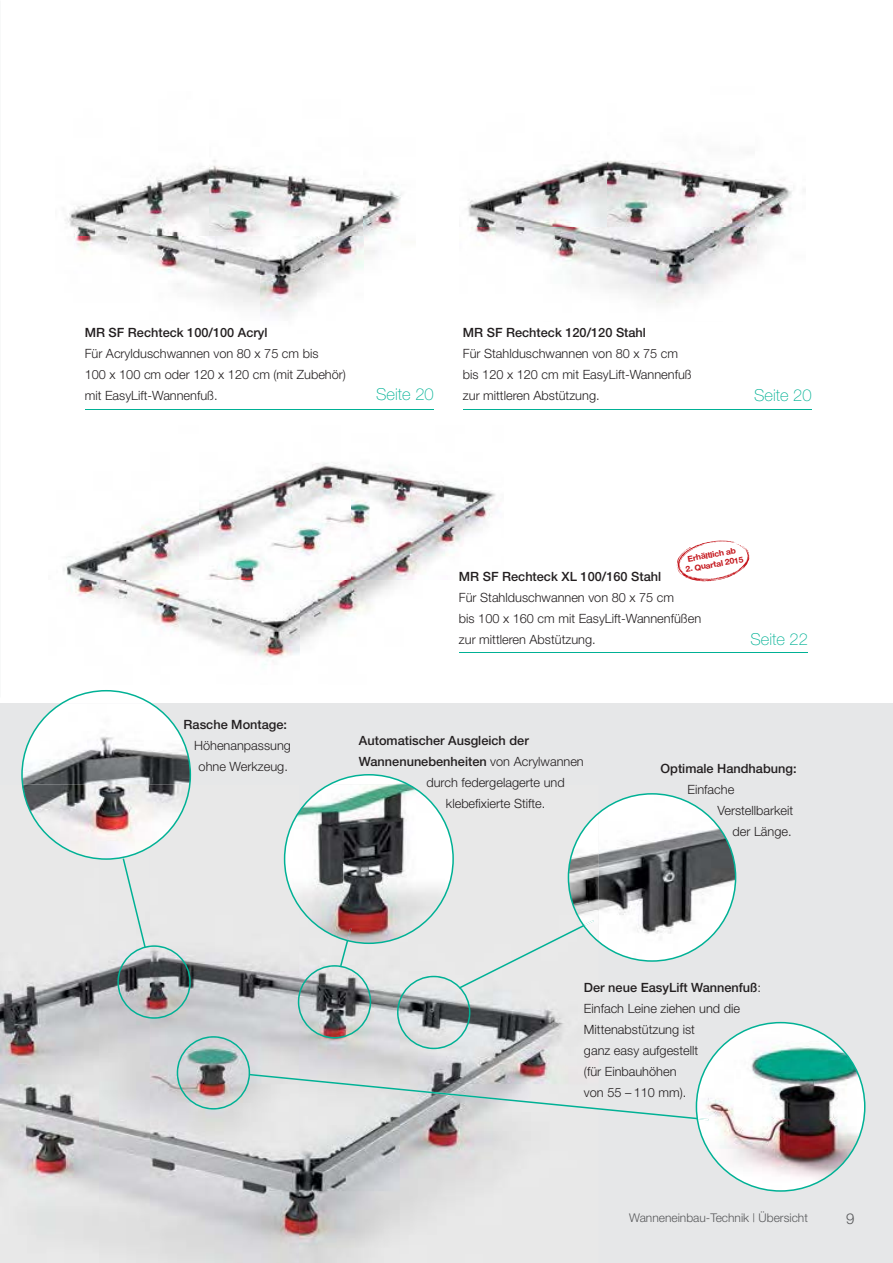
<style>
.page{position:relative;width:893px;height:1263px;background:#fff}
.page>*{position:absolute;margin:0;border:0;box-sizing:border-box;transform-origin:0 0}
.t1{font:100 16.5px "Helvetica Neue";color:#00b195}
.t2{font:300 15px "Helvetica Neue";color:#58595b}
.t3{font:300 12.75px/21px "Helvetica Neue";color:#231f20}
.t4{font:500 12.75px "Helvetica Neue";color:#231f20}
.t5{font:300 12px "Helvetica Neue";color:#58595b}
.t6{font:700 8.1px "Helvetica Neue";color:#c4161c;scale:1.05 1}
.s1{font-weight:300}
.s2{font-weight:500}
</style>
<div class="page">
<div style="left:0;top:704px;width:893px;height:559px;background:#e6e7e8"></div>
<img style="left:468px;top:160px;width:324px;height:143px">
<img style="left:65px;top:160px;width:337px;height:156px">
<img style="left:63px;top:462px;width:433px;height:205px">
<hr style="left:85px;top:409px;width:348px;height:1px;background:#00b195">
<hr style="left:463px;top:409px;width:349px;height:1px;background:#00b195">
<hr style="left:459px;top:652px;width:349px;height:1px;background:#00b195">
<img style="left:0;top:990px;width:21px;height:183px">
<img style="left:150px;top:1192px;width:149px;height:71px">
<img style="left:299px;top:1192px;width:101px;height:71px">
<svg style="left:677px;top:541px;width:72px;height:41px"></svg>
<svg style="left:21px;top:690px;width:844px;height:502px"></svg>
<p class="t4" style="left:85px;top:325px;width:184px">MR SF Rechteck 100/100 Acryl</p>
<p class="t3" style="left:85px;top:343px;width:263px">Für Acrylduschwannen von 80 x 75 cm bis<br>100 x 100 cm oder 120 x 120 cm (mit Zubehör) mit EasyLift-Wannenfuß.</p>
<p class="t4" style="left:463px;top:325px;width:185px">MR SF Rechteck 120/120 Stahl</p>
<p class="t3" style="left:463px;top:343px;width:230px">Für Stahlduschwannen von 80 x 75 cm bis 120 x 120 cm mit EasyLift-Wannenfuß zur mittleren Abstützung.</p>
<p class="t1" style="left:376px;top:385px;width:59px">Seite 20</p>
<p class="t1" style="left:754px;top:386px;width:59px">Seite 20</p>
<p class="t6" style="left:687px;top:554px;width:48px;rotate:-10deg">Erhältlich ab</p>
<p class="t6" style="left:685px;top:564px;width:57px;rotate:-10deg">2. Quartal 2015</p>
<p class="t4" style="left:459px;top:569px;width:204px">MR SF Rechteck XL 100/160 Stahl</p>
<p class="t3" style="left:459px;top:586px;width:244px">Für Stahlduschwannen von 80 x 75 cm<br>bis 100 x 160 cm mit EasyLift-Wannenfüßen zur mittleren Abstützung.</p>
<p class="t1" style="left:750px;top:629px;width:59px">Seite 22</p>
<p class="t4" style="left:184px;top:716px;width:105px">Rasche Montage:</p>
<p class="t3" style="left:194px;top:734px;width:98px;text-align:center">Höhenanpassung ohne Werkzeug.</p>
<p class="t4" style="left:359px;top:732px;width:171px">Automatischer Ausgleich der</p>
<p class="t4" style="left:359px;top:753px;width:226px">Wannen unebenheiten <span class="s1">von Acrylwannen</span></p>
<p class="t3" style="left:426px;top:771px;width:140px">durch feder gelagerte und</p>
<p class="t3" style="left:446px;top:792px;width:101px">klebefixierte Stifte.</p>
<p class="t4" style="left:660px;top:761px;width:138px">Optimale Handhabung:</p>
<p class="t3" style="left:687px;top:779px;width:48px">Einfache</p>
<p class="t3" style="left:717px;top:800px;width:77px">Verstell barkeit</p>
<p class="t3" style="left:732px;top:821px;width:61px">der Länge.</p>
<p class="t3" style="left:584px;top:977px;width:179px"><span class="s2">Der neue EasyLift Wannenfuß</span>:<br>Einfach Leine ziehen und die<br>Mittenabstützung ist<br>ganz easy aufgestellt<br>(für Einbauhöhen<br>von 55 – 110 mm).</p>
<p class="t5" style="left:629px;top:1211px;width:180px">Wanneneinbau-Technik | Übersicht</p>
<p class="t2" style="left:846px;top:1209px;width:10px">9</p>
</div>
